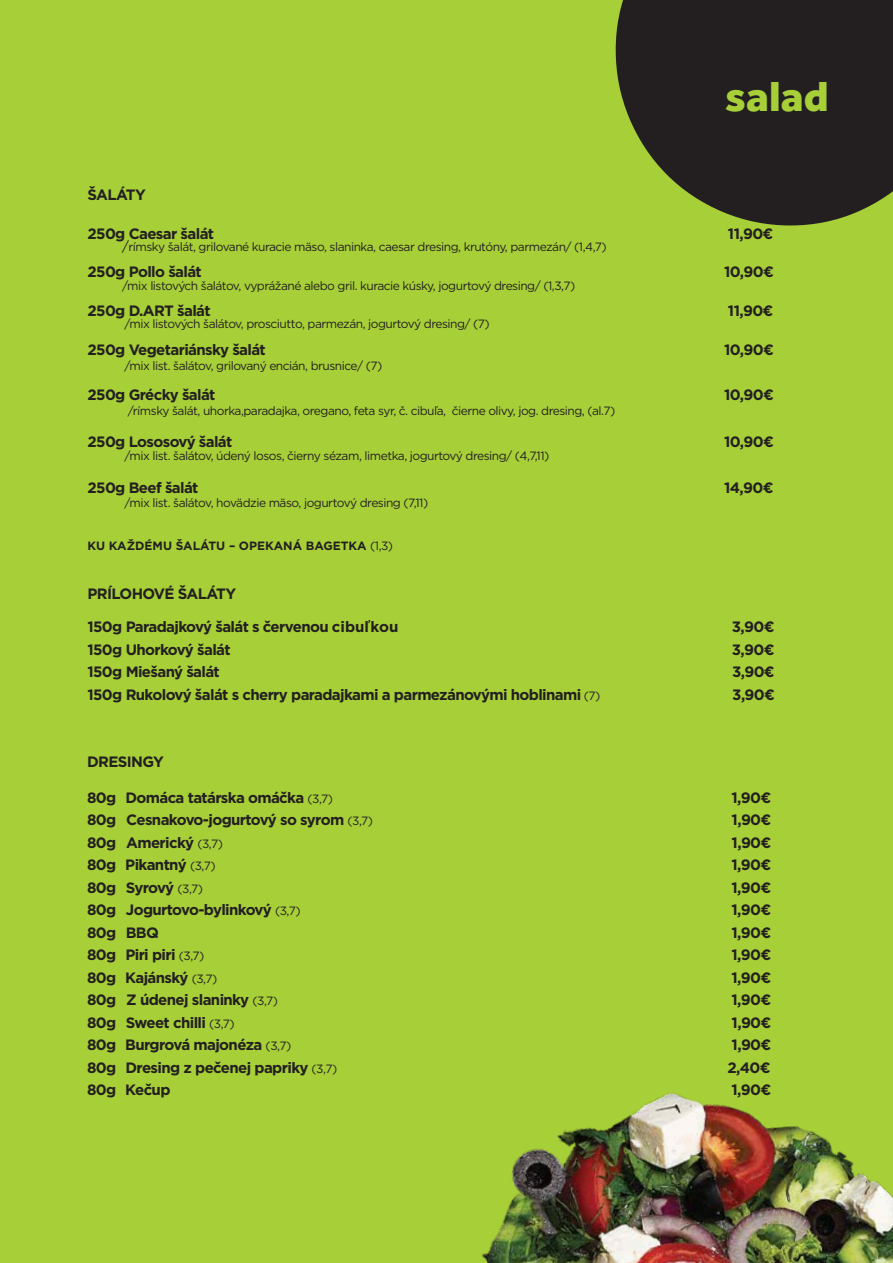
<style>
.page{position:relative;width:893px;height:1263px;background:#a7cf38}
.page>*{position:absolute;margin:0;border:0;box-sizing:border-box;transform-origin:0 0}
.t1{font:800 43.5px "Effra";color:#a7cf38}
.t2{font:700 15px "Gotham";letter-spacing:-.04em;color:#231f20}
.t3{font:12px "Gotham";letter-spacing:-.04em;color:#231f20}
.t4{font:700 12px "Gotham";color:#231f20}
.s1{font-size:13.5px}
.s2{font-weight:400}
.s3{font-weight:400;font-size:12px}
</style>
<div class="page">
<svg style="left:616px;top:0;width:277px;height:225px;background:#323422"></svg>
<img style="left:481px;top:1093px;width:412px;height:170px">
<h1 class="t1" style="left:725px;top:69px;width:105px">salad</h1>
<p class="t2" style="left:87px;top:185px;width:60px">ŠALÁTY</p>
<p class="t2" style="left:87px;top:224px;width:128px">250g Caesar šalát</p>
<p class="t2" style="left:728px;top:224px;width:47px">11,90€</p>
<p class="t3" style="left:122px;top:240px;width:486px"><span class="s1">/</span>rímsky šalát, grilované kuracie mäso, slaninka, caesar dresing, krutóny, parmezán/ (1,4,7)</p>
<p class="t2" style="left:87px;top:262px;width:116px">250g Pollo šalát</p>
<p class="t2" style="left:724px;top:262px;width:51px">10,90€</p>
<p class="t3" style="left:122px;top:279px;width:454px">/mix listových šalátov, vyprážané alebo gril. kuracie kúsky, jogurtový dresing/ (1,3,7)</p>
<p class="t2" style="left:87px;top:301px;width:125px">250g D.ART šalát</p>
<p class="t2" style="left:728px;top:301px;width:47px">11,90€</p>
<p class="t3" style="left:125px;top:316px;width:367px">/mix listových šalátov, prosciutto, parmezán, jogurtový dresing/ (7)</p>
<p class="t2" style="left:87px;top:340px;width:180px">250g Vegetariánsky šalát</p>
<p class="t2" style="left:724px;top:340px;width:51px">10,90€</p>
<p class="t3" style="left:125px;top:358px;width:259px">/mix list. šalátov, grilovaný encián, brusnice/ (7)</p>
<p class="t2" style="left:87px;top:385px;width:129px">250g Grécky šalát</p>
<p class="t2" style="left:724px;top:385px;width:51px">10,90€</p>
<p class="t3" style="left:128px;top:403px;width:489px">/rímsky šalát, uhorka,paradajka, oregano, feta syr, č. cibuľa, čierne olivy, jog. dresing, (al.7)</p>
<p class="t2" style="left:87px;top:431px;width:146px">250g Lososový šalát</p>
<p class="t2" style="left:724px;top:431px;width:51px">10,90€</p>
<p class="t3" style="left:125px;top:448px;width:426px">/mix list. šalátov, údený losos, čierny sézam, limetka, jogurtový dresing/ (4,7,11)</p>
<p class="t2" style="left:87px;top:478px;width:112px">250g Beef šalát</p>
<p class="t2" style="left:724px;top:478px;width:51px">14,90€</p>
<p class="t3" style="left:125px;top:495px;width:305px">/mix list. šalátov, hovädzie mäso, jogurtový dresing (7,11)</p>
<p class="t4" style="left:87px;top:537px;width:307px">KU KAŽDÉMU ŠALÁTU – OPEKANÁ BAGETKA <span class="s2">(1,3)</span></p>
<p class="t2" style="left:87px;top:584px;width:150px">PRÍLOHOVÉ ŠALÁTY</p>
<p class="t2" style="left:87px;top:617px;width:312px">150g Paradajkový šalát s červenou cibuľkou</p>
<p class="t2" style="left:732px;top:617px;width:44px">3,90€</p>
<p class="t2" style="left:87px;top:640px;width:145px">150g Uhorkový šalát</p>
<p class="t2" style="left:732px;top:640px;width:44px">3,90€</p>
<p class="t2" style="left:87px;top:662px;width:134px">150g Miešaný šalát</p>
<p class="t2" style="left:732px;top:662px;width:44px">3,90€</p>
<p class="t2" style="left:87px;top:685px;width:514px">150g Rukolový šalát s cherry paradajkami a parmezánovými hoblinami <span class="s3">(7)</span></p>
<p class="t2" style="left:732px;top:685px;width:44px">3,90€</p>
<p class="t2" style="left:87px;top:751px;width:78px">DRESINGY</p>
<p class="t2" style="left:87px;top:787px;width:247px">80g Domáca tatárska omáčka <span class="s3">(3,7)</span></p>
<p class="t2" style="left:731px;top:787px;width:41px">1,90€</p>
<p class="t2" style="left:87px;top:810px;width:288px">80g Cesnakovo-jogurtový so syrom <span class="s3">(3,7)</span></p>
<p class="t2" style="left:732px;top:810px;width:41px">1,90€</p>
<p class="t2" style="left:87px;top:832px;width:137px">80g Americký <span class="s3">(3,7)</span></p>
<p class="t2" style="left:732px;top:832px;width:41px">1,90€</p>
<p class="t2" style="left:87px;top:855px;width:130px">80g Pikantný <span class="s3">(3,7)</span></p>
<p class="t2" style="left:731px;top:855px;width:41px">1,90€</p>
<p class="t2" style="left:87px;top:877px;width:117px">80g Syrový <span class="s3">(3,7)</span></p>
<p class="t2" style="left:731px;top:877px;width:41px">1,90€</p>
<p class="t2" style="left:87px;top:900px;width:215px">80g Jogurtovo-bylinkový <span class="s3">(3,7)</span></p>
<p class="t2" style="left:731px;top:900px;width:41px">1,90€</p>
<p class="t2" style="left:87px;top:922px;width:73px">80g BBQ</p>
<p class="t2" style="left:731px;top:922px;width:41px">1,90€</p>
<p class="t2" style="left:87px;top:945px;width:119px">80g Piri piri <span class="s3">(3,7)</span></p>
<p class="t2" style="left:731px;top:945px;width:41px">1,90€</p>
<p class="t2" style="left:87px;top:967px;width:132px">80g Kajánský <span class="s3">(3,7)</span></p>
<p class="t2" style="left:731px;top:967px;width:41px">1,90€</p>
<p class="t2" style="left:87px;top:990px;width:193px">80g Z údenej slaninky <span class="s3">(3,7)</span></p>
<p class="t2" style="left:731px;top:990px;width:41px">1,90€</p>
<p class="t2" style="left:87px;top:1012px;width:149px">80g Sweet chilli <span class="s3">(3,7)</span></p>
<p class="t2" style="left:732px;top:1012px;width:41px">1,90€</p>
<p class="t2" style="left:87px;top:1035px;width:206px">80g Burgrová majonéza <span class="s3">(3,7)</span></p>
<p class="t2" style="left:732px;top:1035px;width:41px">1,90€</p>
<p class="t2" style="left:87px;top:1057px;width:252px">80g Dresing z pečenej papriky <span class="s3">(3,7)</span></p>
<p class="t2" style="left:727px;top:1057px;width:45px">2,40€</p>
<p class="t2" style="left:87px;top:1080px;width:85px">80g Kečup</p>
<p class="t2" style="left:731px;top:1080px;width:41px">1,90€</p>
</div>
